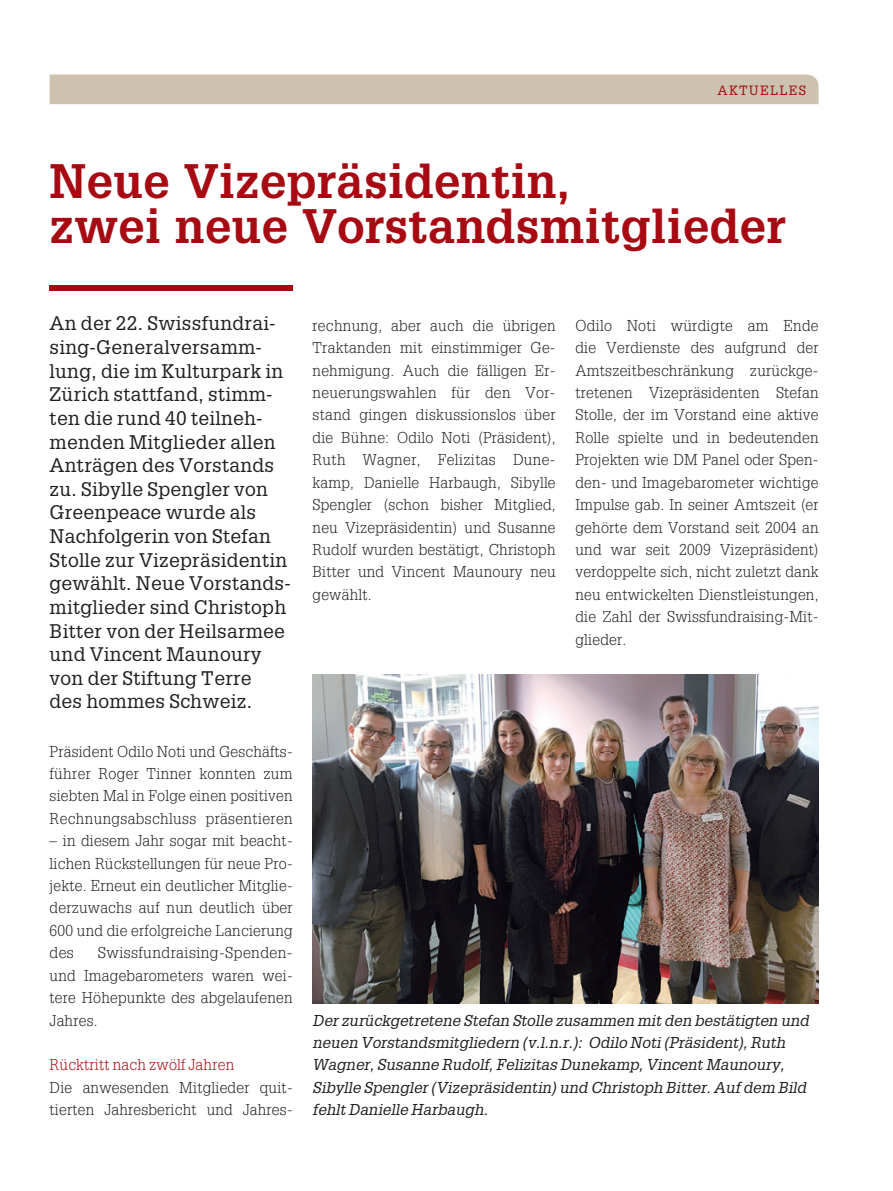
<style>
.page{position:relative;width:893px;height:1191px;background:#fff}
.page>*{position:absolute;margin:0;border:0;box-sizing:border-box;transform-origin:0 0}
.t1{font:700 47.25px/45.5px "Glypha";letter-spacing:.01em;color:#a70a12}
.t2{font:19.25px/23.6px "Glypha";letter-spacing:.015em;color:#231f20}
.t3{font:300 15.4px/22.4px "Glypha";letter-spacing:.015em;color:#231f20;text-align:justify}
.t4{font:italic 15.4px/22.4px "Glypha";color:#231f20}
.t5{font:300 15.4px "Glypha";letter-spacing:.015em;color:#a70a12}
.t6{font:13.12px "Glypha";letter-spacing:.1em;color:#a70a12}
</style>
<div class="page">
<div style="left:50px;top:74px;width:769px;height:30px;background:#cdc1af"></div>
<div style="left:50px;top:286px;width:243px;height:5px;background:#a70a12"></div>
<img style="left:313px;top:675px;width:506px;height:328px">
<p class="t6" style="left:718px;top:82px;width:90px">AKTUELLES</p>
<h1 class="t1" style="left:50px;top:157px;width:738px">Neue Vizepräsidentin,<br>zwei neue Vorstandsmitglieder</h1>
<p class="t2" style="left:50px;top:311px;width:243px">An der 22. Swissfundrai&shy;sing-Generalversamm&shy;lung, die im Kulturpark in<br>Zürich stattfand, stimm&shy;ten die rund 40 teilneh&shy;menden Mitglieder allen<br>Anträgen des Vorstands zu. Sibylle Spengler von<br>Greenpeace wurde als<br>Nachfolgerin von Stefan<br>Stolle zur Vizepräsidentin gewählt. Neue Vorstands&shy;mitglieder sind Christoph<br>Bitter von der Heilsarmee und Vincent Maunoury von der Stiftung Terre<br>des hommes Schweiz.</p>
<p class="t3" style="left:50px;top:740px;width:245px">Präsident Odilo Noti und Geschäfts&shy;führer Roger Tinner konnten zum siebten Mal in Folge einen positiven Rechnungsabschluss präsentieren</p>
<p class="t3" style="left:50px;top:829px;width:245px">– in diesem Jahr sogar mit beacht&shy;lichen Rückstellungen für neue Pro&shy;jekte. Erneut ein deutlicher Mitglie&shy;derzuwachs auf nun deutlich über 600 und die erfolgreiche Lancierung des</p>
<p class="t3" style="left:50px;top:941px;width:245px;text-indent:48px">Swissfundraising-Spenden&shy;und Imagebarometers waren wei&shy;tere Höhepunkte des abgelaufenen Jahres.</p>
<p class="t5" style="left:50px;top:1056px;width:186px">Rücktritt nach zwölf Jahren</p>
<p class="t3" style="left:50px;top:1076px;width:245px">Die anwesenden Mitglieder quit&shy;tierten Jahresbericht und Jahres-</p>
<p class="t3" style="left:313px;top:314px;width:245px">rechnung, aber auch die übrigen Traktanden mit einstimmiger Ge&shy;nehmigung. Auch die fälligen Er&shy;neuerungswahlen für den Vor&shy;stand gingen diskussionslos über die Bühne: Odilo Noti (Präsident), Ruth Wagner, Felizitas Dune&shy;kamp, Danielle Harbaugh, Sibylle Spengler (schon bisher Mitglied, neu Vizepräsidentin) und Susanne Rudolf wurden bestätigt, Christoph Bitter und Vincent Maunoury neu gewählt.</p>
<p class="t3" style="left:575px;top:314px;width:245px">Odilo Noti würdigte am Ende die Verdienste des aufgrund der Amtszeitbeschränkung zurückge&shy;tretenen Vizepräsidenten Stefan Stolle, der im Vorstand eine aktive Rolle spielte und in bedeutenden Projekten wie DM Panel oder Spen&shy;den- und Imagebarometer wichtige Impulse gab. In seiner Amtszeit (er gehörte dem Vorstand seit 2004 an und war seit 2009 Vizepräsident) verdoppelte sich, nicht zuletzt dank neu entwickelten Dienstleistungen, die Zahl der Swissfundraising-Mit&shy;glieder.</p>
<p class="t4" style="left:313px;top:1008px;width:498px">Der zurückgetretene Stefan Stolle zusammen mit den bestätigten und neuen Vorstandsmitgliedern (v.l.n.r.): Odilo Noti (Präsident), Ruth Wagner, Susanne Rudolf, Felizitas Dunekamp, Vincent Maunoury, Sibylle Spengler (Vizepräsidentin) und Christoph Bitter. Auf dem Bild fehlt Danielle Harbaugh.</p>
</div>
